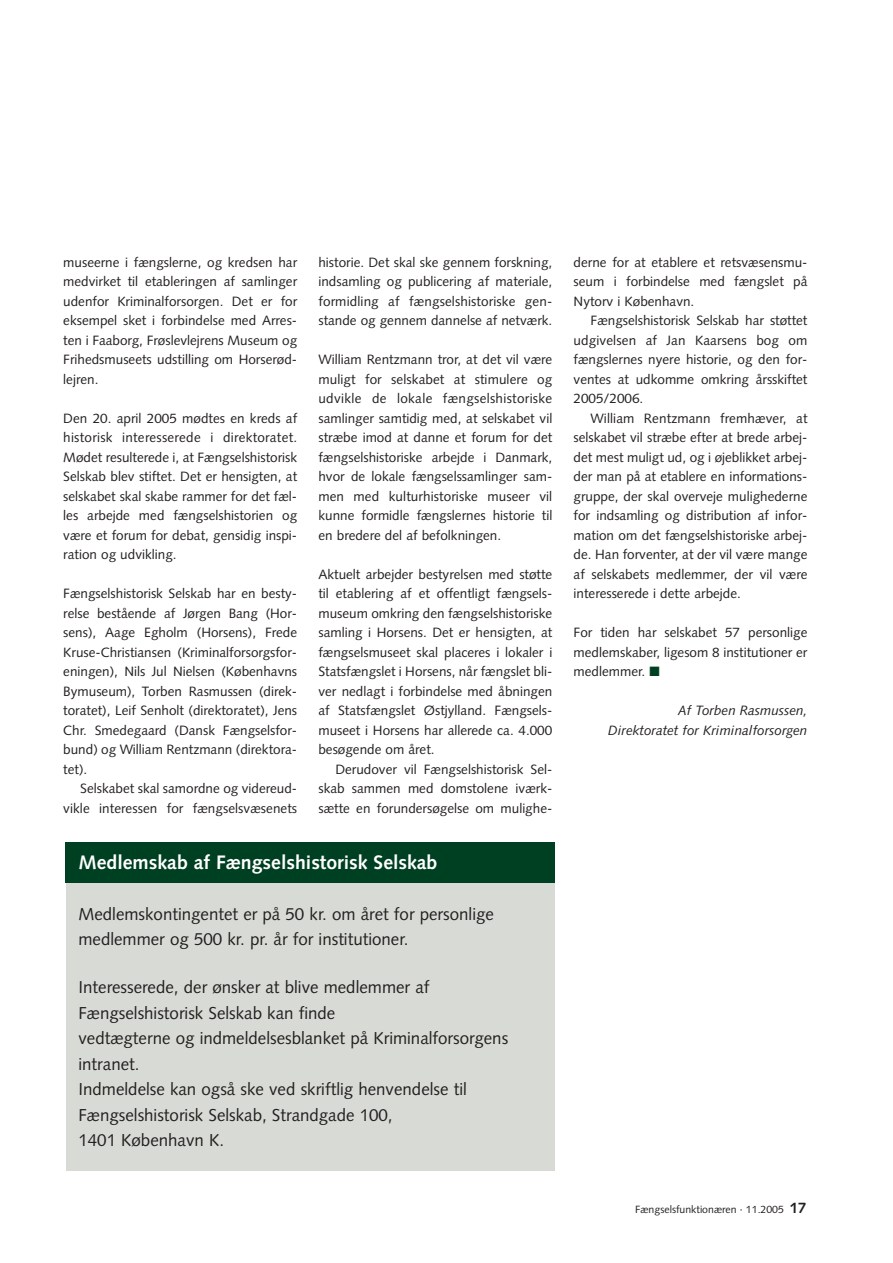
<style>
.page{position:relative;width:893px;height:1263px;background:#fff}
.page>*{position:absolute;margin:0;border:0;box-sizing:border-box;transform-origin:0 0}
.t1{font:700 19.5px "Syntax";color:#fff}
.t2{font:17.25px/25.5px "Syntax";color:#231f20}
.t3{font:13.5px/19.5px "Syntax";color:#231f20;text-align:justify}
.t4{font:italic 13.5px/19.5px "Syntax";color:#231f20;text-align:right}
.t5{font:10.5px "Syntax";color:#231f20}
.s1{color:#004022}
.s2{font-weight:700;font-size:15px}
</style>
<div class="page">
<div style="left:66px;top:874px;width:489px;height:296px;background:#d7dad5"></div>
<div style="left:66px;top:842px;width:489px;height:41px;background:#004022"></div>
<p class="t3" style="left:63px;top:253px;width:235px">museerne i fængslerne, og kredsen har medvirket til etableringen af samlinger udenfor Kriminalforsorgen. Det er for eksempel sket i forbindelse med Arres&shy;ten i Faaborg, Frøslevlejrens Museum og Frihedsmuseets udstilling om Horserød&shy;lejren.</p>
<p class="t3" style="left:63px;top:409px;width:235px">Den 20. april 2005 mødtes en kreds af historisk interesserede i direktoratet.<br>Mødet resulterede i, at Fængselshistorisk Selskab blev stiftet. Det er hensigten, at selskabet skal skabe rammer for det fæl&shy;les arbejde med fængselshistorien og være et forum for debat, gensidig inspi&shy;ration og udvikling.</p>
<p class="t3" style="left:63px;top:585px;width:235px">Fængselshistorisk Selskab har en besty&shy;relse bestående af Jørgen Bang (Hor&shy;sens), Aage Egholm (Horsens), Frede Kruse-Christiansen (Kriminalforsorgsfor&shy;eningen), Nils Jul Nielsen (Københavns Bymuseum), Torben Rasmussen (direk&shy;toratet), Leif Senholt (direktoratet), Jens Chr. Smedegaard (Dansk Fængselsfor&shy;bund) og William Rentzmann (direktora&shy;tet).</p>
<p class="t3" style="left:63px;top:780px;width:235px;text-align:right">Selskabet skal samordne og videreud&shy;vikle interessen for fængselsvæsenets</p>
<p class="t3" style="left:318px;top:253px;width:235px">historie. Det skal ske gennem forskning, indsamling og publicering af materiale, formidling af fængselshistoriske gen&shy;stande og gennem dannelse af netværk.</p>
<p class="t3" style="left:318px;top:351px;width:235px">William Rentzmann tror, at det vil være muligt for selskabet at stimulere og udvikle de lokale fængselshistoriske samlinger samtidig med, at selskabet vil stræbe imod at danne et forum for det fængselshistoriske arbejde i Danmark, hvor de lokale fængselssamlinger sam&shy;men med kulturhistoriske museer vil kunne formidle fængslernes historie til en bredere del af befolkningen.</p>
<p class="t3" style="left:318px;top:565px;width:235px">Aktuelt arbejder bestyrelsen med støtte til etablering af et offentligt fængsels&shy;museum omkring den fængselshistoriske samling i Horsens. Det er hensigten, at fængselsmuseet skal placeres i lokaler i Statsfængslet i Horsens, når fængslet bli&shy;ver nedlagt i forbindelse med åbningen af Statsfængslet Østjylland. Fængsels&shy;museet i Horsens har allerede ca. 4.000 besøgende om året.</p>
<p class="t3" style="left:318px;top:760px;width:235px;text-indent:17px">Derudover vil Fængselshistorisk Sel&shy;skab sammen med domstolene iværk&shy;sætte en forundersøgelse om mulighe-</p>
<h1 class="t1" style="left:78px;top:854px;width:360px">Medlemskab af Fængselshistorisk Selskab</h1>
<p class="t2" style="left:78px;top:903px;width:417px">Medlemskontingentet er på 50 kr. om året for personlige medlemmer og 500 kr. pr. år for institutioner.</p>
<p class="t2" style="left:78px;top:976px;width:431px">Interesserede, der ønsker at blive medlemmer af Fængselshistorisk Selskab kan finde<br>vedtægterne og indmeldelsesblanket på Kriminalforsorgens intranet.<br>Indmeldelse kan også ske ved skriftlig henvendelse til Fængselshistorisk Selskab, Strandgade 100,<br>1401 København K.</p>
<p class="t3" style="left:574px;top:253px;width:235px">derne for at etablere et retsvæsensmu&shy;seum i forbindelse med fængslet på Nytorv i København.</p>
<p class="t3" style="left:574px;top:312px;width:235px;text-indent:17px">Fængselshistorisk Selskab har støttet udgivelsen af Jan Kaarsens bog om fængslernes nyere historie, og den for&shy;ventes at udkomme omkring årsskiftet 2005/2006.</p>
<p class="t3" style="left:574px;top:409px;width:235px;text-indent:17px">William Rentzmann fremhæver, at selskabet vil stræbe efter at brede arbej&shy;det mest muligt ud, og i øjeblikket arbej&shy;der man på at etablere en informations&shy;gruppe, der skal overveje mulighederne for indsamling og distribution af infor&shy;mation om det fængselshistoriske arbej&shy;de. Han forventer, at der vil være mange af selskabets medlemmer, der vil være interesserede i dette arbejde.</p>
<p class="t3" style="left:574px;top:624px;width:235px">For tiden har selskabet 57 personlige medlemskaber, ligesom 8 institutioner er medlemmer. <span class="s1">■</span></p>
<p class="t4" style="left:608px;top:702px;width:201px">Af Torben Rasmussen,<br>Direktoratet for Kriminalforsorgen</p>
<p class="t5" style="left:635px;top:1205px;width:173px">Fængselsfunktionæren · 11.2005 <span class="s2">17</span></p>
</div>
